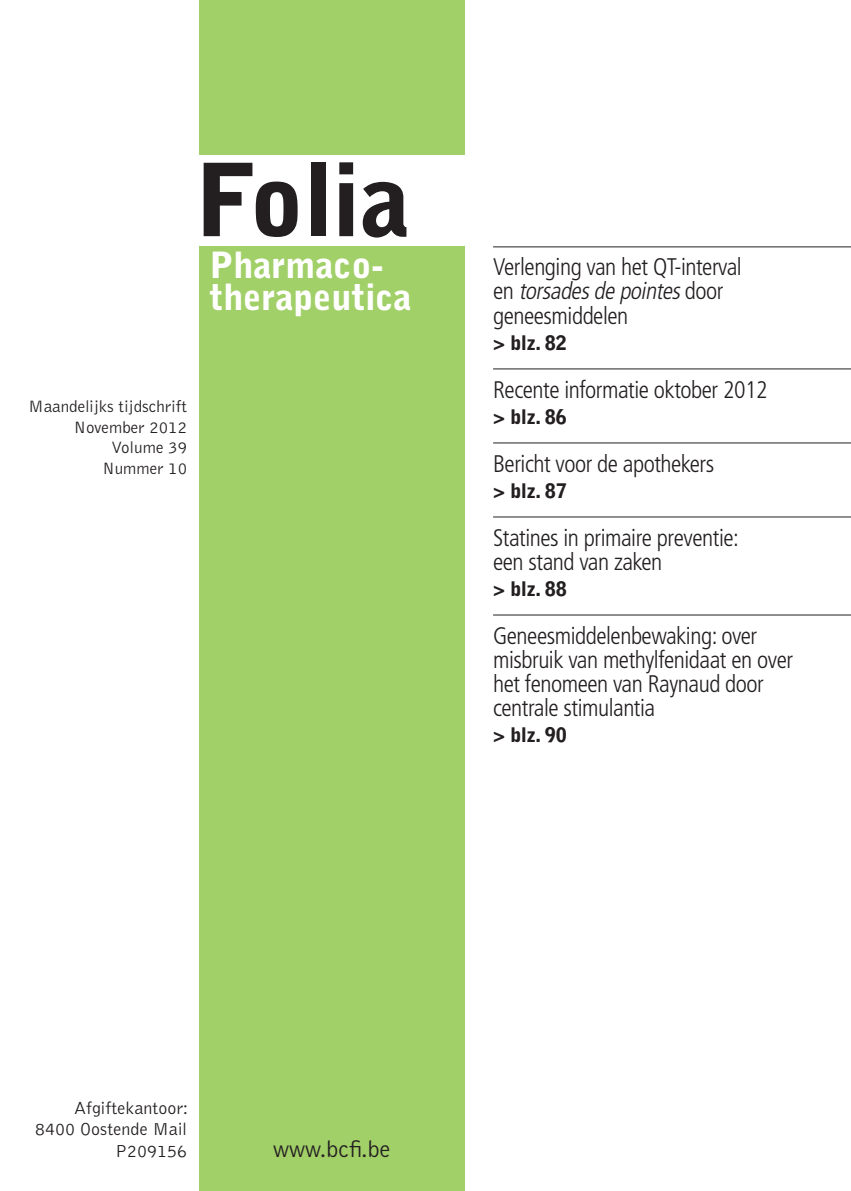
<style>
.page{position:relative;width:851px;height:1191px;background:#fff}
.page>*{position:absolute;margin:0;border:0;box-sizing:border-box;transform-origin:0 0}
.t1{font:900 100px "Bell Gothic Std";color:#231f20}
.t2{font:900 36px/32px "Bell Gothic Std";color:#fff}
.t3{font:300 condensed 24px/24px "Frutiger LT Std";letter-spacing:-.02em;color:#231f20}
.t4{font:300 24px "Bell Gothic Std";color:#231f20}
.t5{font:900 20px "Bell Gothic Std";color:#231f20}
.t6{font:300 18px/21.6px "Bell Gothic Std";color:#231f20;text-align:right}
.t7{font:300 17px/20.4px "Bell Gothic Std";color:#231f20;text-align:right}
.s1{font-style:italic}
</style>
<div class="page">
<div style="left:199px;top:247px;width:265px;height:944px;background:#a1cf68"></div>
<hr style="left:493px;top:246px;width:357px;height:1px;background:#231f20">
<hr style="left:493px;top:368px;width:357px;height:1px;background:#231f20">
<hr style="left:493px;top:442px;width:357px;height:1px;background:#231f20">
<hr style="left:493px;top:516px;width:357px;height:1px;background:#231f20">
<hr style="left:493px;top:614px;width:357px;height:1px;background:#231f20">
<div style="left:199px;top:0;width:265px;height:154px;background:#a1cf68"></div>
<h1 class="t1" style="left:196px;top:142px;width:216px">Folia</h1>
<h2 class="t2" style="left:209px;top:249px;width:204px">Pharmaco&shy;therapeutica</h2>
<p class="t7" style="left:29px;top:397px;width:160px">Maandelijks tijdschrift<br>November 2012<br>Volume 39<br>Nummer 10</p>
<p class="t3" style="left:493px;top:255px;width:250px">Verlenging van het QT-interval e n <span class="s1">torsadesdepointes</span>d o o r geneesmiddelen</p>
<p class="t5" style="left:493px;top:331px;width:75px">&gt; blz. 82</p>
<p class="t3" style="left:493px;top:377px;width:276px">Recente informatie oktober 2012</p>
<p class="t5" style="left:493px;top:405px;width:75px">&gt; blz. 86</p>
<p class="t3" style="left:493px;top:451px;width:222px">Bericht voor de apothekers</p>
<p class="t5" style="left:493px;top:479px;width:75px">&gt; blz. 87</p>
<p class="t3" style="left:493px;top:525px;width:247px">Statines in primaire preventie: een stand van zaken</p>
<p class="t5" style="left:493px;top:577px;width:75px">&gt; blz. 88</p>
<p class="t3" style="left:493px;top:623px;width:301px">Geneesmiddelenbewaking: over misbruik van methylfenidaat en over het fenomeen van Raynaud door centrale stimulantia</p>
<p class="t5" style="left:493px;top:723px;width:75px">&gt; blz. 90</p>
<p class="t6" style="left:35px;top:1097px;width:155px">Afgiftekantoor:<br>8400 Oostende Mail<br>P209156</p>
<p class="t4" style="left:273px;top:1136px;width:119px">www.bcfi.be</p>
</div>
